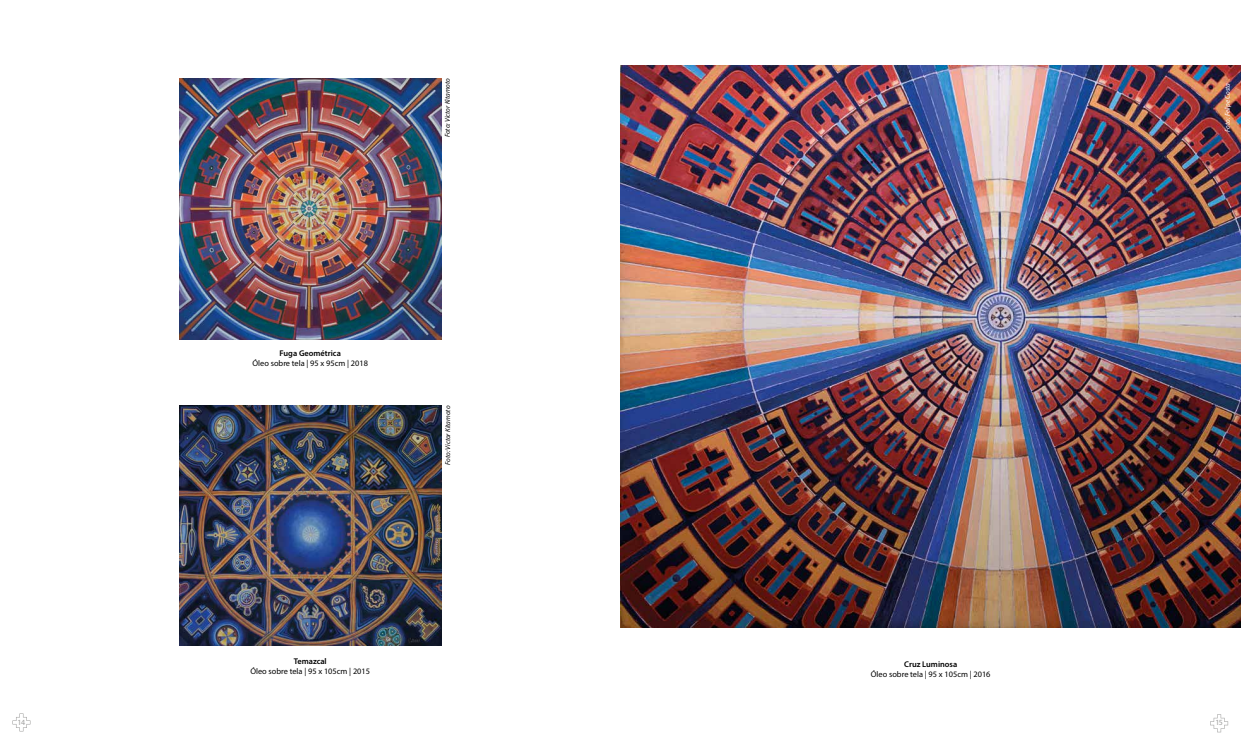
<style>
.page{position:relative;width:1241px;height:745px;background:#fff}
.page>*{position:absolute;margin:0;border:0;box-sizing:border-box;transform-origin:0 0}
.t1{font:8.31px "Myriad Pro";color:#000}
.t2{font:600 8.31px "Myriad Pro";color:#000}
.t3{font:7.88px "Myriad Pro";color:#9d9d9c}
.t4{font:italic 7px "Myriad Pro";color:#000}
.t5{font:italic 7px "Myriad Pro";color:#fff}
</style>
<div class="page">
<svg style="left:12px;top:713px;width:18px;height:18px"></svg>
<svg style="left:1210px;top:714px;width:17px;height:17px"></svg>
<img style="left:179px;top:78px;width:262px;height:261px">
<img style="left:620px;top:66px;width:620px;height:560px">
<img style="left:179px;top:405px;width:262px;height:240px">
<p class="t4" style="left:443px;top:137px;width:61px;rotate:-90deg">Foto: Victor Kitamoto</p>
<p class="t2" style="left:279px;top:348px;width:63px">Fuga Geométrica</p>
<p class="t1" style="left:252px;top:358px;width:117px">Óleo sobre tela | 95 x 95cm | 2018</p>
<p class="t4" style="left:443px;top:464px;width:61px;rotate:-90deg">Foto: Victor Kitamoto</p>
<p class="t2" style="left:294px;top:655px;width:35px">Temazcal</p>
<p class="t1" style="left:250px;top:665px;width:121px">Óleo sobre tela | 95 x 105cm | 2015</p>
<p class="t2" style="left:904px;top:658px;width:55px">Cruz Luminosa</p>
<p class="t1" style="left:870px;top:668px;width:121px">Óleo sobre tela | 95 x 105cm | 2016</p>
<p class="t5" style="left:1222px;top:132px;width:50px;rotate:-90deg">Foto: Felipe Costa</p>
<p class="t3" style="left:18px;top:716px;width:9px">14</p>
<p class="t3" style="left:1215px;top:717px;width:9px">15</p>
</div>
